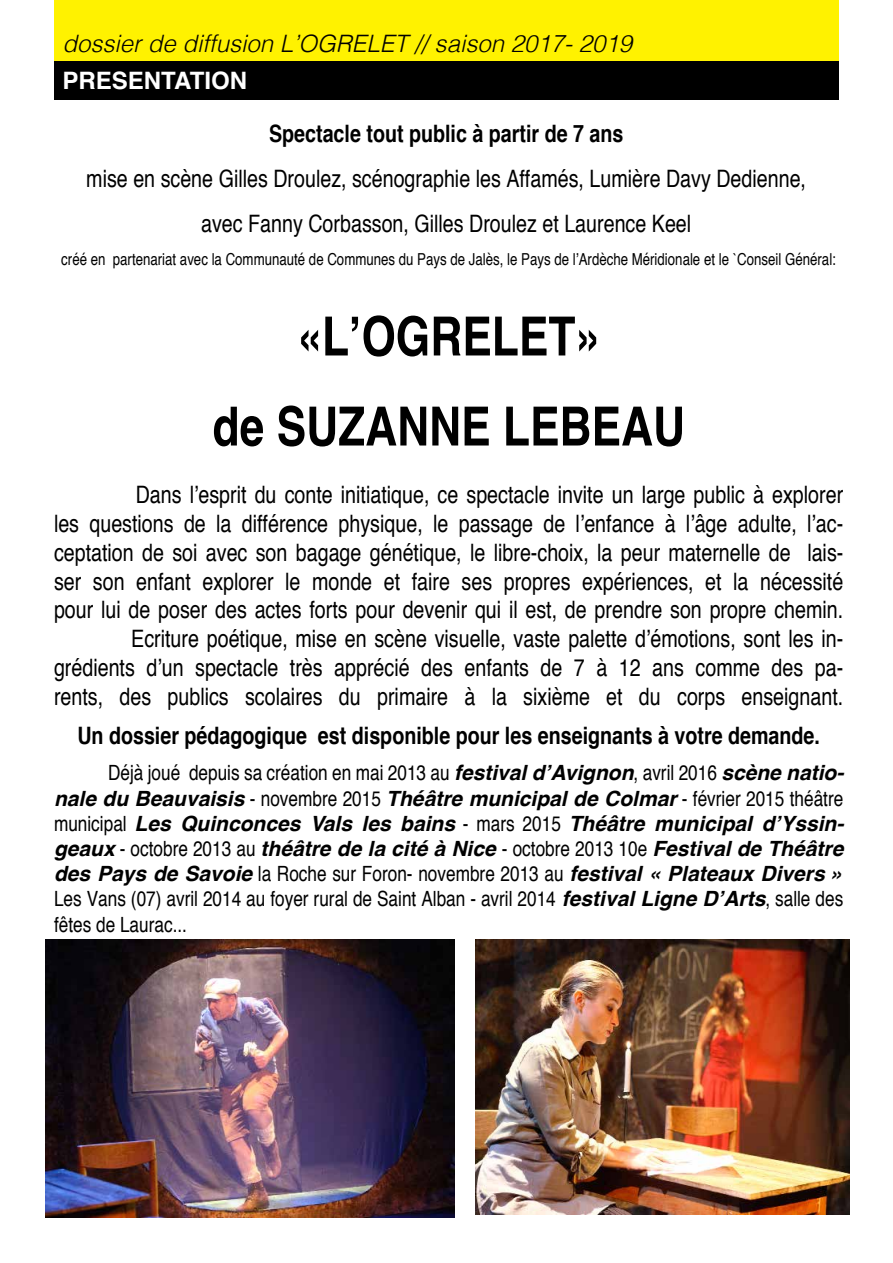
<style>
.page{position:relative;width:893px;height:1263px;background:#fff}
.page>*{position:absolute;margin:0;border:0;box-sizing:border-box;transform-origin:0 0}
.t1{font:700 condensed 54px/90px "Helvetica";color:#000;text-align:center}
.t2{font:condensed 24px/28.8px "Helvetica";color:#000;text-align:right}
.t3{font:700 condensed 24px "Helvetica";color:#000}
.t4{font:italic 300 24px "Helvetica";color:#000}
.t5{font:700 24px "Helvetica";color:#fff}
.t6{font:condensed 21px/25.2px "Helvetica";color:#000;text-align:justify}
.t7{font:condensed 16.5px "Helvetica";color:#000}
.s1{font-weight:700;font-style:italic;font-stretch:normal}
</style>
<div class="page">
<div style="left:54px;top:61px;width:785px;height:39px;background:#000"></div>
<div style="left:54px;top:0;width:785px;height:61px;background:#fff200"></div>
<img style="left:45px;top:940px;width:409px;height:278px">
<img style="left:475px;top:940px;width:374px;height:274px">
<p class="t4" style="left:63px;top:34px;width:571px">dossier de diffusion L’OGRELET // saison 2017- 2019</p>
<p class="t5" style="left:63px;top:71px;width:186px">PRESENTATION</p>
<p class="t3" style="left:269px;top:123px;width:356px">Spectacle tout public à partir de 7 ans</p>
<p class="t2" style="left:86px;top:158px;width:721px;line-height:45px;text-align:center">mise en scène Gilles Droulez, scénographie les Affamés, Lumière Davy Dedienne, avec Fanny Corbasson, Gilles Droulez et Laurence Keel</p>
<p class="t7" style="left:61px;top:253px;width:776px">créé en partenariat avec la Communauté de Communes du Pays de Jalès, le Pays de l’Ardèche Méridionale et le `Conseil Général:</p>
<h1 class="t1" style="left:213px;top:296px;width:474px">«L’OGRELET»<br>de SUZANNE LEBEAU</h1>
<p class="t2" style="left:54px;top:482px;width:791px">Dans l’esprit du conte initiatique, ce spectacle invite un large public à explorer<br>les questions de la différence physique, le passage de l’enfance à l’âge adulte, l’ac&shy;ceptation de soi avec son bagage génétique, le libre-choix, la peur maternelle de lais&shy;ser son enfant explorer le monde et faire ses propres expériences, et la nécessité pour lui de poser des actes forts pour devenir qui il est, de prendre son propre chemin.<br>Ecriture poétique, mise en scène visuelle, vaste palette d’émotions, sont les in&shy;grédients d’un spectacle très apprécié des enfants de 7 à 12 ans comme des pa&shy;rents, des publics scolaires du primaire à la sixième et du corps enseignant.</p>
<p class="t3" style="left:77px;top:726px;width:744px">Un dossier pédagogique est disponible pour les enseignants à votre demande.</p>
<p class="t6" style="left:54px;top:762px;width:792px;text-indent:54px">Déjà joué depuis sa création en mai 2013 au <span class="s1">festival d’Avignon</span>, avril 2016 <span class="s1">scène natio&shy;nale du Beauvaisis</span> - novembre 2015 <span class="s1">Théâtre municipal de Colmar</span> - février 2015 théâtre municipal <span class="s1">Les Quinconces Vals les bains</span> - mars 2015 <span class="s1">Théâtre municipal d’Yssin&shy;geaux</span> - octobre 2013 au <span class="s1">théâtre de la cité à Nice</span> - octobre 2013 10e <span class="s1">Festival de Théâtre des Pays de Savoie</span> la Roche sur Foron- novembre 2013 au <span class="s1">festival « Plateaux Divers » </span>Les Vans (07) avril 2014 au foyer rural de Saint Alban - avril 2014 <span class="s1">festival Ligne D’Arts</span>, salle des fêtes de Laurac...</p>
</div>
